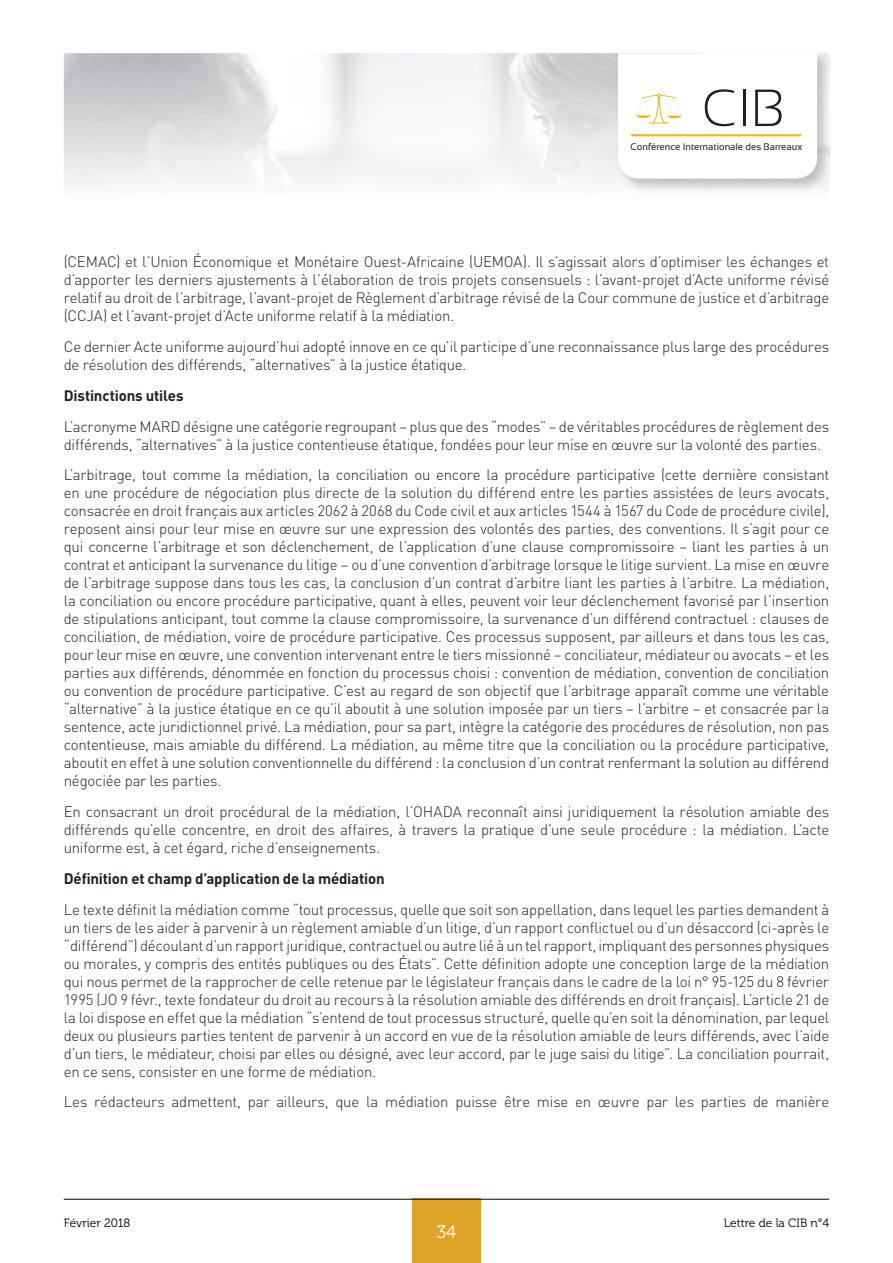
<style>
.page{position:relative;width:893px;height:1263px;background:#fff}
.page>*{position:absolute;margin:0;border:0;box-sizing:border-box;transform-origin:0 0}
.t1{font:300 52.2px "Sansation";color:#231f20}
.t2{font:18px "Museo 300";color:#fff}
.t3{font:300 15px/18px "DIN";letter-spacing:-.015em;color:#231f20;text-align:justify}
.t4{font:700 15px "DIN";letter-spacing:-.01em;color:#231f20}
.t5{font:12px "Museo 300";color:#000001}
.t6{font:9.6px "Sansation";color:#231f20}
</style>
<div class="page">
<div style="left:412px;top:1199px;width:68px;height:64px;background:#dfa527"></div>
<hr style="left:64px;top:1199px;width:765px;height:1px;background:#000001">
<svg style="left:618px;top:53px;width:199px;height:126px"></svg>
<h1 class="t1" style="left:702px;top:79px;width:85px">CIB</h1>
<p class="t6" style="left:630px;top:141px;width:173px">Conférence Internationale des Barreaux</p>
<p class="t3" style="left:64px;top:253px;width:767px">(CEMAC) et l’Union Économique et Monétaire Ouest-Africaine (UEMOA). Il s’agissait alors d’optimiser les échanges et d’apporter les derniers ajustements à l’élaboration de trois projets consensuels : l’avant-projet d’Acte uniforme révisé relatif au droit de l’arbitrage, l’avant-projet de Règlement d’arbitrage révisé de la Cour commune de justice et d’arbitrage (CCJA) et l’avant-projet d’Acte uniforme relatif à la médiation.</p>
<p class="t3" style="left:64px;top:337px;width:767px">Ce dernier Acte uniforme aujourd’hui adopté innove en ce qu’il participe d’une reconnaissance plus large des procédures de résolution des différends, “alternatives” à la justice étatique.</p>
<p class="t4" style="left:64px;top:385px;width:121px">Distinctions utiles</p>
<p class="t3" style="left:64px;top:417px;width:767px">L’acronyme MARD désigne une catégorie regroupant – plus que des “modes” – de véritables procédures de règlement des différends, “alternatives” à la justice contentieuse étatique, fondées pour leur mise en œuvre sur la volonté des parties.</p>
<p class="t3" style="left:64px;top:466px;width:767px">L’arbitrage, tout comme la médiation, la conciliation ou encore la procédure participative (cette dernière consistant en une procédure de négociation plus directe de la solution du différend entre les parties assistées de leurs avocats, consacrée en droit français aux articles 2062 à 2068 du Code civil et aux articles 1544 à 1567 du Code de procédure civile), reposent ainsi pour leur mise en œuvre sur une expression des volontés des parties, des conventions. Il s’agit pour ce qui concerne l’arbitrage et son déclenchement, de l’application d’une clause compromissoire – liant les parties à un contrat et anticipant la survenance du litige – ou d’une convention d’arbitrage lorsque le litige survient. La mise en œuvre de l’arbitrage suppose dans tous les cas, la conclusion d’un contrat d’arbitre liant les parties à l’arbitre. La médiation, la conciliation ou encore procédure participative, quant à elles, peuvent voir leur déclenchement favorisé par l’insertion de stipulations anticipant, tout comme la clause compromissoire, la survenance d’un différend contractuel : clauses de conciliation, de médiation, voire de procédure participative. Ces processus supposent, par ailleurs et dans tous les cas, pour leur mise en œuvre, une convention intervenant entre le tiers missionné – conciliateur, médiateur ou avocats – et les parties aux différends, dénommée en fonction du processus choisi : convention de médiation, convention de conciliation ou convention de procédure participative. C’est au regard de son objectif que l’arbitrage apparaît comme une véritable “alternative” à la justice étatique en ce qu’il aboutit à une solution imposée par un tiers – l’arbitre – et consacrée par la sentence, acte juridictionnel privé. La médiation, pour sa part, intègre la catégorie des procédures de résolution, non pas contentieuse, mais amiable du différend. La médiation, au même titre que la conciliation ou la procédure participative, aboutit en effet à une solution conventionnelle du différend : la conclusion d’un contrat renfermant la solution au différend négociée par les parties.</p>
<p class="t3" style="left:64px;top:802px;width:767px">En consacrant un droit procédural de la médiation, l’OHADA reconnaît ainsi juridiquement la résolution amiable des différends qu’elle concentre, en droit des affaires, à travers la pratique d’une seule procédure : la médiation. L’acte uniforme est, à cet égard, riche d’enseignements.</p>
<p class="t4" style="left:64px;top:868px;width:322px">Définition et champ d’application de la médiation</p>
<p class="t3" style="left:64px;top:900px;width:767px">Le texte définit la médiation comme “tout processus, quelle que soit son appellation, dans lequel les parties demandent à un tiers de les aider à parvenir à un règlement amiable d’un litige, d’un rapport conflictuel ou d’un désaccord (ci-après le “différend”) découlant d’un rapport juridique, contractuel ou autre lié à un tel rapport, impliquant des personnes physiques ou morales, y compris des entités publiques ou des États”. Cette définition adopte une conception large de la médiation qui nous permet de la rapprocher de celle retenue par le législateur français dans le cadre de la loi n° 95-125 du 8 février 1995 (JO 9 févr., texte fondateur du droit au recours à la résolution amiable des différends en droit français). L’article 21 de la loi dispose en effet que la médiation “s’entend de tout processus structuré, quelle qu’en soit la dénomination, par lequel deux ou plusieurs parties tentent de parvenir à un accord en vue de la résolution amiable de leurs différends, avec l’aide d’un tiers, le médiateur, choisi par elles ou désigné, avec leur accord, par le juge saisi du litige”. La conciliation pourrait, en ce sens, consister en une forme de médiation.</p>
<p class="t3" style="left:64px;top:1093px;width:767px">Les rédacteurs admettent, par ailleurs, que la médiation puisse être mise en œuvre par les parties de manière</p>
<p class="t5" style="left:64px;top:1216px;width:68px">Février 2018</p>
<p class="t5" style="left:724px;top:1216px;width:107px">Lettre de la CIB n°4</p>
<p class="t2" style="left:437px;top:1222px;width:21px">34</p>
</div>
